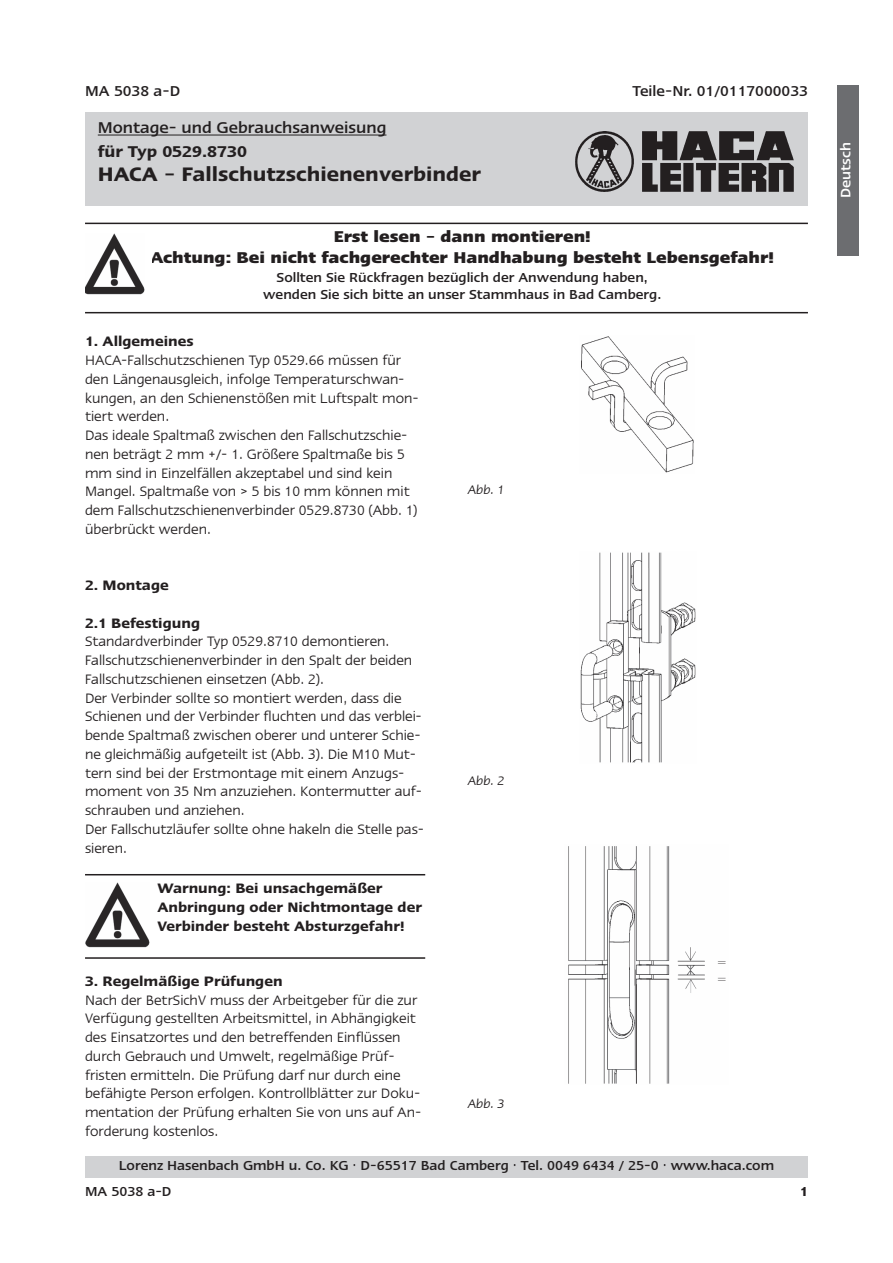
<style>
.page{position:relative;width:893px;height:1263px;background:#fff}
.page>*{position:absolute;margin:0;border:0;box-sizing:border-box;transform-origin:0 0}
.t1{font:600 22.5px "Linotype Ergo";color:#231f20}
.t2{font:700 18px/21px "Linotype Ergo";color:#231f20;text-align:center}
.t3{font:500 18px "Linotype Ergo";color:#231f20}
.t4{font:600 18px "Linotype Ergo";color:#231f20}
.t5{font:500 16.5px "Linotype Ergo";color:#231f20}
.t6{font:15.75px/18.8px "Linotype Ergo";color:#231f20}
.t7{font:600 15.75px/18.8px "Linotype Ergo";color:#231f20}
.t8{font:500 15.75px "Linotype Ergo";color:#fff}
.t9{font:500 15px/26.4px "Linotype Ergo";color:#231f20}
.t10{font:600 15px "Linotype Ergo";color:#231f20}
.t11{font:italic 14.25px "Linotype Ergo";color:#231f20}
</style>
<div class="page">
<div style="left:85px;top:113px;width:723px;height:93px;background:#d1d2d4"></div>
<img style="left:575px;top:132px;width:218px;height:60px">
<hr style="left:98px;top:135px;width:288px;height:1px;background:#231f20">
<div style="left:85px;top:1157px;width:723px;height:21px;background:#d1d2d4"></div>
<hr style="left:85px;top:223px;width:723px;height:1px;background:#231f20">
<hr style="left:85px;top:312px;width:723px;height:1px;background:#231f20">
<div style="left:838px;top:85px;width:21px;height:170px;background:#6c6d70"></div>
<img style="left:581px;top:336px;width:113px;height:137px">
<img style="left:580px;top:552px;width:116px;height:211px">
<img style="left:568px;top:846px;width:158px;height:238px">
<hr style="left:85px;top:874px;width:340px;height:1px;background:#231f20">
<hr style="left:85px;top:957px;width:340px;height:2px;background:#231f20">
<img style="left:85px;top:883px;width:65px;height:64px">
<img style="left:85px;top:234px;width:60px;height:61px">
<p class="t5" style="left:85px;top:85px;width:97px">MA 5038 a-D</p>
<p class="t5" style="left:632px;top:85px;width:177px">Teile-Nr. 01/0117000033</p>
<p class="t3" style="left:98px;top:121px;width:290px">Montage- und Gebrauchsanweisung</p>
<p class="t4" style="left:98px;top:145px;width:151px">für Typ 0529.8730</p>
<h1 class="t1" style="left:98px;top:166px;width:385px">HACA – Fallschutzschienenverbinder</h1>
<p class="t2" style="left:150px;top:227px;width:625px">Erst lesen – dann montieren!<br>Achtung: Bei nicht fachgerechter Handhabung besteht Lebensgefahr!</p>
<p class="t9" style="left:263px;top:270px;width:400px;line-height:16.5px;text-align:center">Sollten Sie Rückfragen bezüglich der Anwendung haben, wenden Sie sich bitte an unser Stammhaus in Bad Camberg.</p>
<p class="t7" style="left:85px;top:333px;width:110px">1. Allgemeines</p>
<p class="t6" style="left:85px;top:352px;width:335px">HACA-Fallschutzschienen Typ 0529.66 müssen für den Längenausgleich, infolge Temperaturschwan&shy;kungen, an den Schienenstößen mit Luftspalt mon&shy;tiert werden.<br>Das ideale Spaltmaß zwischen den Fallschutzschie&shy;nen beträgt 2 mm +/- 1. Größere Spaltmaße bis 5 mm sind in Einzelfällen akzeptabel und sind kein Mangel. Spaltmaße von &gt; 5 bis 10 mm können mit dem Fallschutzschienenverbinder 0529.8730 (Abb. 1) überbrückt werden.</p>
<p class="t7" style="left:85px;top:577px;width:85px">2. Montage</p>
<p class="t7" style="left:85px;top:614px;width:117px">2.1 Befestigung</p>
<p class="t6" style="left:85px;top:633px;width:341px">Standardverbinder Typ 0529.8710 demontieren.<br>Fallschutzschienenverbinder in den Spalt der beiden Fallschutzschienen einsetzen (Abb. 2).<br>Der Verbinder sollte so montiert werden, dass die Schienen und der Verbinder fluchten und das verblei&shy;bende Spaltmaß zwischen oberer und unterer Schie&shy;ne gleichmäßig aufgeteilt ist (Abb. 3). Die M10 Mut&shy;tern sind bei der Erstmontage mit einem Anzugs&shy;moment von 35 Nm anzuziehen. Kontermutter auf&shy;schrauben und anziehen.<br>Der Fallschutzläufer sollte ohne hakeln die Stelle pas&shy;sieren.</p>
<p class="t7" style="left:157px;top:880px;width:266px">Warnung: Bei unsachgemäßer<br>Anbringung oder Nichtmontage der<br>Verbinder besteht Absturzgefahr!</p>
<p class="t7" style="left:85px;top:973px;width:199px">3. Regelmäßige Prüfungen</p>
<p class="t6" style="left:85px;top:991px;width:338px">Nach der BetrSichV muss der Arbeitgeber für die zur Verfügung gestellten Arbeitsmittel, in Abhängigkeit des Einsatzortes und den betreffenden Einflüssen durch Gebrauch und Umwelt, regelmäßige Prüf&shy;fristen ermitteln. Die Prüfung darf nur durch eine befähigte Person erfolgen. Kontrollblätter zur Doku&shy;mentation der Prüfung erhalten Sie von uns auf An&shy;forderung kostenlos.</p>
<p class="t11" style="left:468px;top:485px;width:38px">Abb. 1</p>
<p class="t11" style="left:468px;top:775px;width:38px">Abb. 2</p>
<p class="t11" style="left:468px;top:1099px;width:38px">Abb. 3</p>
<p class="t9" style="left:85px;top:1153px;width:691px;text-indent:34px">Lorenz Hasenbach GmbH u. Co. KG · D-65517 Bad Camberg · Tel. 0049 6434 / 25-0 · www.haca.com<br>MA 5038 a-D</p>
<p class="t10" style="left:800px;top:1186px;width:10px">1</p>
<p class="t8" style="left:840px;top:198px;width:57px;rotate:-90deg">Deutsch</p>
</div>
